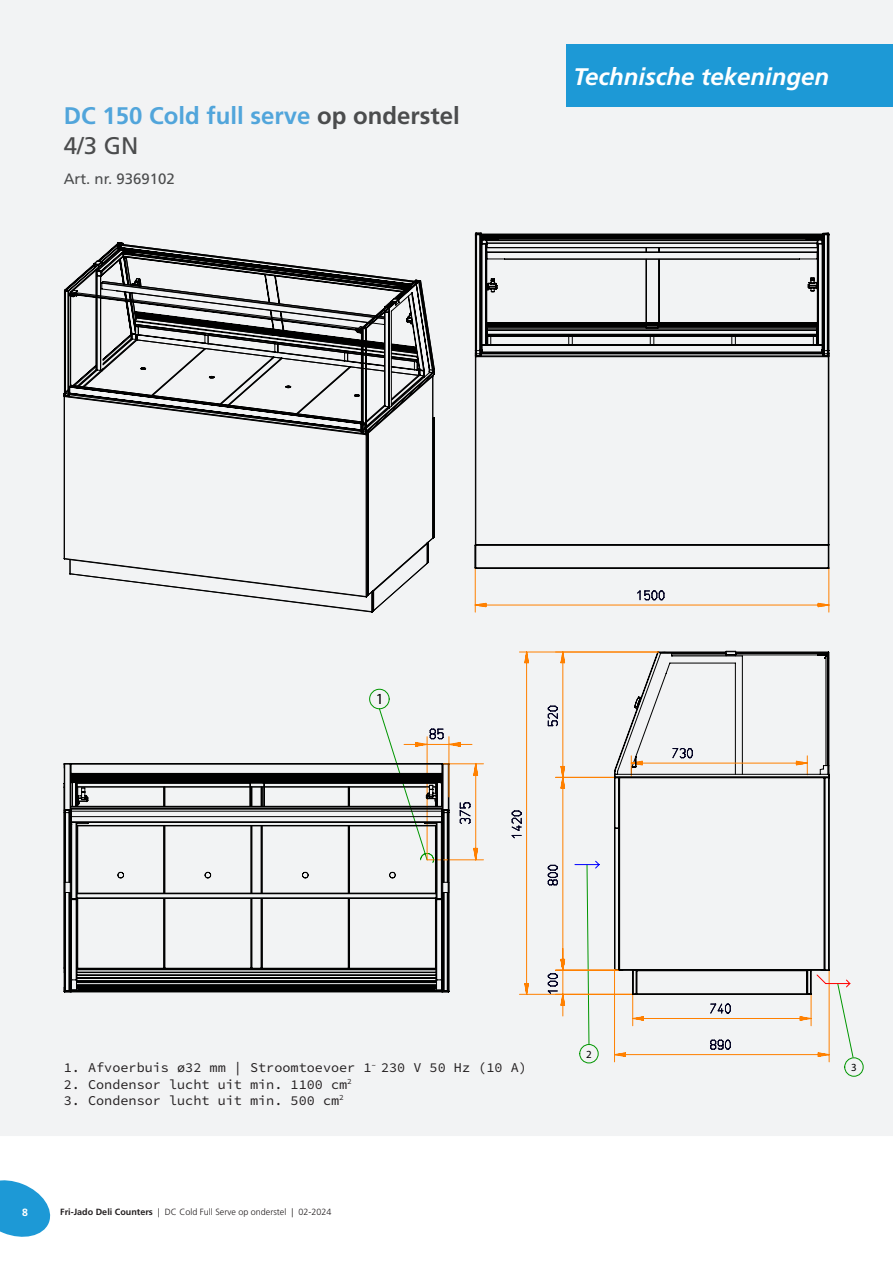
<style>
.page{position:relative;width:893px;height:1263px;background:#fff}
.page>*{position:absolute;margin:0;border:0;box-sizing:border-box;transform-origin:0 0}
.Productnaam{font:700 24px "Frutiger LT Std";color:#51a5db}
.Pagina_soort{font:italic 700 24px "Frutiger LT Std";color:#fff}
.Productnaame_2e_regel{font:24px "Frutiger LT Std";color:#4b4c4d}
.t1{font:15.45px "Myriad Pro";color:#000}
.Artikelnummer{font:15px "Frutiger LT Std";color:#4b4c4d}
.t2{font:13.5px "Source Code Variable";color:#231f20}
.t3{font:10.95px "Myriad Pro";color:#000}
.t4{font:700 10.5px "Frutiger LT Std";color:#fff}
.t5{font:300 9px "Frutiger LT Std";color:#231f20}
.s1{color:#4b4c4d}
.s2{font-weight:700}
</style>
<div class="page">
<svg style="left:0;top:1180px;width:51px;height:57px"></svg>
<div style="left:0;top:0;width:893px;height:1136px;background:#f2f3f4"></div>
<div style="left:566px;top:44px;width:327px;height:62px;background:#1d99d6"></div>
<svg style="left:63px;top:242px;width:372px;height:371px"></svg>
<hr style="left:476px;top:234px;width:1px;height:122px;background:#000">
<hr style="left:475px;top:234px;width:1px;height:116px;background:#000">
<hr style="left:480px;top:234px;width:1px;height:116px;background:#000">
<div style="left:481px;top:233px;width:349px;height:311px;background:#f2f3f4"></div>
<hr style="left:505px;top:259px;width:294px;height:1px;background:#000">
<hr style="left:487px;top:252px;width:330px;height:1px;background:#000">
<hr style="left:481px;top:354px;width:342px;height:1px;background:#000">
<hr style="left:487px;top:335px;width:330px;height:1px;background:#000">
<hr style="left:487px;top:329px;width:330px;height:1px;background:#000">
<hr style="left:487px;top:330px;width:330px;height:1px;background:#000">
<hr style="left:487px;top:334px;width:330px;height:1px;background:#000">
<hr style="left:572px;top:336px;width:78px;height:1px;background:#000">
<hr style="left:491px;top:336px;width:78px;height:1px;background:#000">
<hr style="left:654px;top:336px;width:78px;height:1px;background:#000">
<hr style="left:735px;top:336px;width:78px;height:1px;background:#000">
<svg style="left:650px;top:336px;width:4px;height:8px"></svg>
<svg style="left:568px;top:336px;width:5px;height:8px"></svg>
<svg style="left:731px;top:336px;width:5px;height:8px"></svg>
<svg style="left:808px;top:278px;width:10px;height:14px"></svg>
<hr style="left:646px;top:259px;width:1px;height:65px;background:#000">
<hr style="left:487px;top:323px;width:330px;height:1px;background:#000">
<hr style="left:487px;top:325px;width:330px;height:1px;background:#000">
<hr style="left:487px;top:324px;width:330px;height:1px;background:#000">
<hr style="left:659px;top:259px;width:1px;height:66px;background:#000">
<svg style="left:487px;top:278px;width:11px;height:15px"></svg>
<hr style="left:487px;top:326px;width:159px;height:1px;background:#000">
<hr style="left:487px;top:327px;width:159px;height:1px;background:#000">
<hr style="left:658px;top:326px;width:159px;height:1px;background:#000">
<hr style="left:658px;top:327px;width:159px;height:1px;background:#000">
<svg style="left:645px;top:326px;width:14px;height:3px"></svg>
<hr style="left:487px;top:247px;width:330px;height:1px;background:#000">
<hr style="left:487px;top:243px;width:330px;height:1px;background:#000">
<hr style="left:487px;top:240px;width:330px;height:1px;background:#000">
<hr style="left:822px;top:239px;width:1px;height:106px;background:#000">
<hr style="left:482px;top:239px;width:1px;height:106px;background:#000">
<hr style="left:482px;top:344px;width:340px;height:1px;background:#000">
<hr style="left:482px;top:345px;width:340px;height:1px;background:#000">
<hr style="left:482px;top:352px;width:340px;height:1px;background:#000">
<hr style="left:482px;top:353px;width:340px;height:1px;background:#000">
<hr style="left:489px;top:237px;width:326px;height:1px;background:#000">
<hr style="left:489px;top:238px;width:326px;height:1px;background:#000">
<hr style="left:482px;top:234px;width:340px;height:1px;background:#000">
<hr style="left:482px;top:236px;width:340px;height:1px;background:#000">
<hr style="left:482px;top:235px;width:340px;height:1px;background:#000">
<svg style="left:475px;top:233px;width:30px;height:27px"></svg>
<svg style="left:799px;top:233px;width:30px;height:27px"></svg>
<hr style="left:476px;top:356px;width:352px;height:1px;background:#000">
<hr style="left:828px;top:357px;width:1px;height:187px;background:#000">
<hr style="left:475px;top:357px;width:1px;height:188px;background:#000">
<svg style="left:813px;top:328px;width:16px;height:30px"></svg>
<svg style="left:475px;top:328px;width:16px;height:30px"></svg>
<svg style="left:475px;top:544px;width:355px;height:68px"></svg>
<svg style="left:63px;top:763px;width:385px;height:229px"></svg>
<hr style="left:437px;top:822px;width:1px;height:76px;background:#000">
<svg style="left:65px;top:882px;width:5px;height:18px"></svg>
<hr style="left:78px;top:969px;width:357px;height:1px;background:#000">
<hr style="left:77px;top:977px;width:359px;height:1px;background:#000">
<hr style="left:77px;top:978px;width:359px;height:1px;background:#000">
<hr style="left:77px;top:974px;width:359px;height:1px;background:#000">
<hr style="left:77px;top:975px;width:359px;height:1px;background:#000">
<hr style="left:77px;top:972px;width:359px;height:1px;background:#000">
<hr style="left:77px;top:981px;width:359px;height:1px;background:#000">
<hr style="left:77px;top:980px;width:359px;height:1px;background:#000">
<hr style="left:71px;top:992px;width:371px;height:1px;background:#000">
<hr style="left:71px;top:763px;width:371px;height:1px;background:#000">
<svg style="left:70px;top:773px;width:309px;height:189px"></svg>
<svg style="left:76px;top:786px;width:361px;height:183px"></svg>
<hr style="left:435px;top:898px;width:1px;height:70px;background:#000">
<hr style="left:435px;top:826px;width:1px;height:67px;background:#000">
<hr style="left:449px;top:812px;width:1px;height:179px;background:#000">
<hr style="left:443px;top:892px;width:1px;height:94px;background:#000">
<hr style="left:443px;top:810px;width:1px;height:72px;background:#000">
<hr style="left:448px;top:892px;width:1px;height:100px;background:#000">
<hr style="left:448px;top:810px;width:1px;height:72px;background:#000">
<hr style="left:442px;top:892px;width:1px;height:94px;background:#000">
<hr style="left:442px;top:814px;width:1px;height:68px;background:#000">
<svg style="left:436px;top:882px;width:13px;height:18px"></svg>
<hr style="left:72px;top:776px;width:369px;height:1px;background:#000">
<hr style="left:72px;top:777px;width:369px;height:1px;background:#000">
<hr style="left:72px;top:780px;width:369px;height:1px;background:#000">
<hr style="left:72px;top:779px;width:369px;height:1px;background:#000">
<hr style="left:72px;top:778px;width:369px;height:1px;background:#000">
<hr style="left:72px;top:781px;width:369px;height:1px;background:#000">
<hr style="left:72px;top:782px;width:369px;height:1px;background:#000">
<hr style="left:76px;top:783px;width:361px;height:1px;background:#000">
<hr style="left:71px;top:774px;width:371px;height:1px;background:#000">
<hr style="left:72px;top:775px;width:369px;height:1px;background:#000">
<svg style="left:261px;top:783px;width:4px;height:23px"></svg>
<svg style="left:250px;top:783px;width:2px;height:23px"></svg>
<hr style="left:71px;top:808px;width:371px;height:1px;background:#000">
<hr style="left:71px;top:806px;width:371px;height:1px;background:#000">
<hr style="left:77px;top:825px;width:359px;height:1px;background:#000">
<hr style="left:77px;top:826px;width:359px;height:1px;background:#000">
<hr style="left:79px;top:988px;width:355px;height:1px;background:#000">
<hr style="left:76px;top:991px;width:361px;height:1px;background:#000">
<hr style="left:76px;top:986px;width:361px;height:1px;background:#000">
<hr style="left:79px;top:987px;width:355px;height:1px;background:#000">
<hr style="left:79px;top:989px;width:355px;height:1px;background:#000">
<hr style="left:76px;top:982px;width:361px;height:1px;background:#000">
<hr style="left:76px;top:985px;width:361px;height:1px;background:#000">
<hr style="left:71px;top:822px;width:1px;height:168px;background:#000">
<hr style="left:71px;top:990px;width:371px;height:1px;background:#000">
<hr style="left:441px;top:822px;width:1px;height:168px;background:#000">
<hr style="left:71px;top:822px;width:371px;height:1px;background:#000">
<hr style="left:71px;top:816px;width:371px;height:1px;background:#000">
<hr style="left:71px;top:811px;width:371px;height:1px;background:#000">
<hr style="left:71px;top:809px;width:371px;height:1px;background:#000">
<svg style="left:434px;top:968px;width:16px;height:25px"></svg>
<hr style="left:64px;top:787px;width:1px;height:181px;background:#000">
<svg style="left:64px;top:763px;width:25px;height:63px"></svg>
<svg style="left:64px;top:962px;width:16px;height:31px"></svg>
<svg style="left:379px;top:708px;width:105px;height:155px"></svg>
<div style="left:369px;top:689px;width:20px;height:20px;border:1px solid #009600;border-radius:50%"></div>
<div style="left:830px;top:864px;width:23px;height:194px;background:#f2f3f4"></div>
<div style="left:519px;top:651px;width:311px;height:411px;background:#f2f3f4"></div>
<hr style="left:563px;top:652px;width:1px;height:125px;background:#ff8000">
<hr style="left:556px;top:652px;width:102px;height:1px;background:#ff8000">
<hr style="left:829px;top:778px;width:1px;height:192px;background:#000">
<hr style="left:828px;top:778px;width:1px;height:192px;background:#000">
<hr style="left:825px;top:778px;width:1px;height:192px;background:#000">
<hr style="left:620px;top:969px;width:204px;height:1px;background:#000">
<hr style="left:824px;top:778px;width:1px;height:192px;background:#000">
<hr style="left:637px;top:994px;width:170px;height:1px;background:#000">
<hr style="left:637px;top:993px;width:170px;height:1px;background:#000">
<hr style="left:637px;top:970px;width:170px;height:1px;background:#000">
<svg style="left:806px;top:969px;width:45px;height:26px"></svg>
<svg style="left:614px;top:651px;width:216px;height:131px"></svg>
<svg style="left:511px;top:705px;width:220px;height:345px"></svg>
<div style="left:579px;top:1044px;width:19px;height:19px;border:1px solid #009600;border-radius:50%"></div>
<div style="left:844px;top:1057px;width:19px;height:19px;border:1px solid #009600;border-radius:50%"></div>
<p class="Productnaam" style="left:64px;top:102px;width:398px">DC 150 Cold full serve <span class="s1">op onderstel</span></p>
<p class="Productnaame_2e_regel" style="left:64px;top:132px;width:76px">4/3 GN</p>
<p class="Artikelnummer" style="left:64px;top:170px;width:113px">Art. nr. 9369102</p>
<p class="Pagina_soort" style="left:574px;top:63px;width:257px">Technische tekeningen</p>
<p class="t1" style="left:376px;top:689px;width:9px">1</p>
<p class="t2" style="left:64px;top:1058px;width:465px">1. Afvoerbuis ø32 mm | Stroomtoevoer 1<sup>~</sup> 230 V 50 Hz (10 A)</p>
<p class="t2" style="left:64px;top:1074px;width:290px">2. Condensor lucht uit min. 1100 cm<sup>2</sup></p>
<p class="t2" style="left:64px;top:1090px;width:282px">3. Condensor lucht uit min. 500 cm<sup>2</sup></p>
<p class="t4" style="left:22px;top:1206px;width:7px">8</p>
<p class="t5" style="left:60px;top:1207px;width:273px"><span class="s2">Fri-Jado Deli Counters</span> | DC Cold Full Serve op onderstel | 02-2024</p>
<p class="t3" style="left:586px;top:1047px;width:7px">2</p>
<p class="t3" style="left:851px;top:1060px;width:7px">3</p>
</div>
